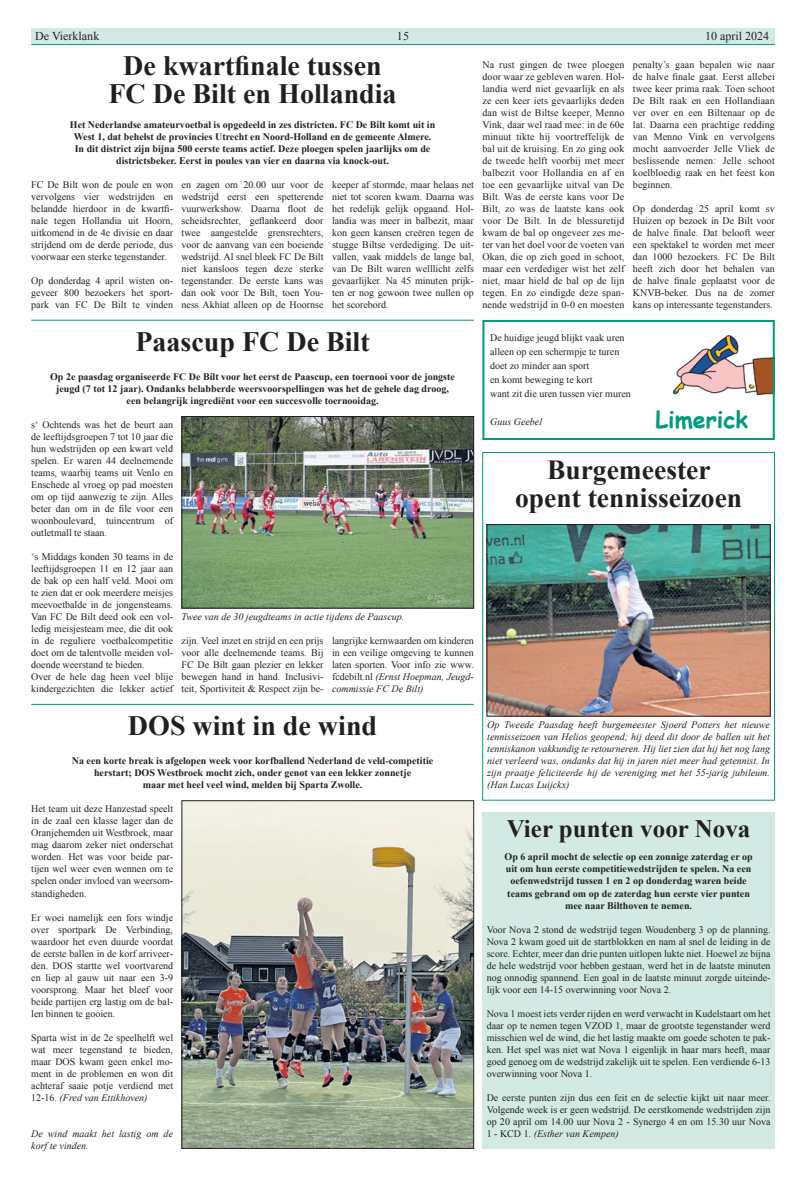
<style>
.page{position:relative;width:806px;height:1177px;background:#fff}
.page>*{position:absolute;margin:0;border:0;box-sizing:border-box;transform-origin:0 0}
.t1{font:700 28px/28px "Times New Roman";color:#231f20;text-align:center}
.t2{font:700 27.5px/28px "Times New Roman";color:#231f20;text-align:center}
.t3{font:700 25px "Times New Roman";color:#231f20}
.t4{font:700 23.2px "Comic Sans MS";color:#009b7a}
.t5{font:12px "Times New Roman";color:#231f20}
.t6{font:10px/12px "Times New Roman";color:#231f20;text-align:justify}
.t7{font:700 10px/12px "Times New Roman";color:#231f20;text-align:center}
.t8{font:italic 10px/12px "Times New Roman";color:#231f20}
.s1{font-style:italic}
</style>
<div class="page">
<div style="left:31px;top:28px;width:743px;height:16px;background:#d3eae4"></div>
<hr style="left:31px;top:44px;width:743px;height:1px;background:#009b7a">
<img style="left:183px;top:418px;width:288px;height:188px">
<div style="left:181px;top:416px;width:292px;height:192px;border:1px solid #231f20"></div>
<div style="left:482px;top:812px;width:292px;height:336px;background:#d3eae4"></div>
<img style="left:183px;top:802px;width:288px;height:344px">
<div style="left:181px;top:800px;width:292px;height:348px;border:1px solid #231f20"></div>
<div style="left:482px;top:452px;width:292px;height:348px;border:1px solid #009b7a"></div>
<img style="left:488px;top:526px;width:280px;height:188px">
<div style="left:486px;top:524px;width:284px;height:192px;border:1px solid #231f20"></div>
<hr style="left:31px;top:704px;width:442px;height:1px;background:#009b7a">
<hr style="left:31px;top:320px;width:442px;height:1px;background:#009b7a">
<img style="left:673px;top:336px;width:98px;height:59px">
<div style="left:482px;top:320px;width:292px;height:120px;border:2px solid #009b7a"></div>
<p class="t5" style="left:35px;top:28px;width:66px">De Vierklank</p>
<p class="t5" style="left:397px;top:28px;width:13px">15</p>
<p class="t5" style="left:704px;top:28px;width:65px">10 april 2024</p>
<h1 class="t1" style="left:108px;top:51px;width:289px">De kwartfinale tussen<br>FC De Bilt en Hollandia</h1>
<p class="t7" style="left:70px;top:118px;width:366px">Het Nederlandse amateurvoetbal is opgedeeld in zes districten. FC De Bilt komt uit in West 1, dat behelst de provincies Utrecht en Noord-Holland en de gemeente Almere.<br>In dit district zijn bijna 500 eerste teams actief. Deze ploegen spelen jaarlijks om de districtsbeker. Eerst in poules van vier en daarna via knock-out.</p>
<p class="t6" style="left:31px;top:179px;width:143px">FC De Bilt won de poule en won vervolgens vier wedstrijden en belandde hierdoor in de kwartfi&shy;nale tegen Hollandia uit Hoorn, uitkomend in de 4e divisie en daar strijdend om de derde periode, dus voorwaar een sterke tegenstander.</p>
<p class="t6" style="left:31px;top:275px;width:143px">Op donderdag 4 april wisten on&shy;geveer 800 bezoekers het sport&shy;park van FC De Bilt te vinden</p>
<p class="t6" style="left:482px;top:59px;width:143px">Na rust gingen de twee ploegen door waar ze gebleven waren. Hol&shy;landia werd niet gevaarlijk en als ze een keer iets gevaarlijks deden dan wist de Biltse keeper, Menno Vink, daar wel raad mee: in de 60e minuut tikte hij voortreffelijk de bal uit de kruising. En zo ging ook de tweede helft voorbij met meer balbezit voor Hollandia en af en toe een gevaarlijke uitval van De Bilt. Was de eerste kans voor De Bilt, zo was de laatste kans ook voor De Bilt. In de blessuretijd kwam de bal op ongeveer zes me&shy;ter van het doel voor de voeten van Okan, die op zich goed in schoot, maar een verdediger wist het zelf niet, maar hield de bal op de lijn tegen. En zo eindigde deze span&shy;nende wedstrijd in 0-0 en moesten</p>
<p class="t6" style="left:632px;top:59px;width:143px">penalty’s gaan bepalen wie naar de halve finale gaat. Eerst allebei twee keer prima raak. Toen schoot De Bilt raak en een Hollandiaan ver over en een Biltenaar op de lat. Daarna een prachtige redding van Menno Vink en vervolgens mocht aanvoerder Jelle Vliek de beslissende nemen: Jelle schoot koelbloedig raak en het feest kon beginnen.</p>
<p class="t6" style="left:181px;top:179px;width:143px">en zagen om 20.00 uur voor de wedstrijd eerst een spetterende vuurwerkshow. Daarna floot de scheidsrechter, geflankeerd door twee aangestelde grensrechters, voor de aanvang van een boeiende wedstrijd. Al snel bleek FC De Bilt niet kansloos tegen deze sterke tegenstander. De eerste kans was dan ook voor De Bilt, toen You&shy;ness Akhiat alleen op de Hoornse</p>
<p class="t6" style="left:332px;top:179px;width:143px">keeper af stormde, maar helaas net niet tot scoren kwam. Daarna was het redelijk gelijk opgaand. Hol&shy;landia was meer in balbezit, maar kon geen kansen creëren tegen de stugge Biltse verdediging. De uit&shy;vallen, vaak middels de lange bal, van De Bilt waren welllicht zelfs gevaarlijker. Na 45 minuten prijk&shy;ten er nog gewoon twee nullen op het scorebord.</p>
<p class="t6" style="left:632px;top:203px;width:143px">Op donderdag 25 april komt sv Huizen op bezoek in De Bilt voor de halve finale. Dat belooft weer een spektakel te worden met meer dan 1000 bezoekers. FC De Bilt heeft zich door het behalen van de halve finale geplaatst voor de KNVB-beker. Dus na de zomer kans op interessante tegenstanders.</p>
<h1 class="t1" style="left:135px;top:327px;width:236px">Paascup FC De Bilt</h1>
<p class="t7" style="left:50px;top:370px;width:406px">Op 2e paasdag organiseerde FC De Bilt voor het eerst de Paascup, een toernooi voor de jongste jeugd (7 tot 12 jaar). Ondanks belabberde weersvoorspellingen was het de gehele dag droog, een belangrijk ingrediënt voor een succesvolle toernooidag.</p>
<p class="t6" style="left:31px;top:419px;width:143px">s‘ Ochtends was het de beurt aan de leeftijdsgroepen 7 tot 10 jaar die hun wedstrijden op een kwart veld spelen. Er waren 44 deelnemende teams, waarbij teams uit Venlo en Enschede al vroeg op pad moesten om op tijd aanwezig te zijn. Alles beter dan om in de file voor een woonboulevard, tuincentrum of outletmall te staan.</p>
<p class="t6" style="left:31px;top:551px;width:143px;text-align:left">‘s Middags konden 30 teams in de leeftijdsgroepen 11 en 12 jaar aan de bak op een half veld. Mooi om te zien dat er ook meerdere meisjes meevoetbalde in de jongensteams.<br>Van FC De Bilt deed ook een vol&shy;ledig meisjesteam mee, die dit ook in de reguliere voetbalcompetitie doet om de talentvolle meiden vol&shy;doende weerstand te bieden.<br>Over de hele dag heen veel blije kindergezichten die lekker actief</p>
<p class="t8" style="left:181px;top:610px;width:224px">Twee van de 30 jeugdteams in actie tijdens de Paascup.</p>
<p class="t6" style="left:181px;top:635px;width:143px">zijn. Veel inzet en strijd en een prijs voor alle deelnemende teams. Bij FC De Bilt gaan plezier en lekker bewegen hand in hand. Inclusivi&shy;teit, Sportiviteit &amp; Respect zijn be-</p>
<p class="t6" style="left:332px;top:635px;width:143px">langrijke kernwaarden om kinderen in een veilige omgeving te kunnen laten sporten. Voor info zie www. fcdebilt.nl <span class="s1">(Ernst Hoepman, Jeugd&shy;commissie FC De Bilt)</span></p>
<h1 class="t1" style="left:128px;top:711px;width:250px">DOS wint in de wind</h1>
<p class="t7" style="left:72px;top:754px;width:362px">Na een korte break is afgelopen week voor korfballend Nederland de veld-competitie herstart; DOS Westbroek mocht zich, onder genot van een lekker zonnetje<br>maar met heel veel wind, melden bij Sparta Zwolle.</p>
<p class="t6" style="left:31px;top:803px;width:143px">Het team uit deze Hanzestad speelt in de zaal een klasse lager dan de Oranjehemden uit Westbroek, maar mag daarom zeker niet onderschat worden. Het was voor beide par&shy;tijen wel weer even wennen om te spelen onder invloed van weersom&shy;standigheden.</p>
<p class="t6" style="left:31px;top:911px;width:143px">Er woei namelijk een fors windje over sportpark De Verbinding, waardoor het even duurde voordat de eerste ballen in de korf arriveer&shy;den. DOS startte wel voortvarend en liep al gauw uit naar een 3-9 voorsprong. Maar het bleef voor beide partijen erg lastig om de bal&shy;len binnen te gooien.</p>
<p class="t6" style="left:31px;top:1031px;width:143px">Sparta wist in de 2e speelhelft wel wat meer tegenstand te bieden, maar DOS kwam geen enkel mo&shy;ment in de problemen en won dit achteraf saaie potje verdiend met 12-16. <span class="s1">(Fred van Ettikhoven)</span></p>
<p class="t8" style="left:31px;top:1126px;width:143px">De wind maakt het lastig om de korf te vinden.</p>
<p class="t6" style="left:490px;top:331px;width:142px;line-height:14px;text-align:left">De huidige jeugd blijkt vaak uren alleen op een schermpje te turen doet zo minder aan sport<br>en komt beweging te kort<br>want zit die uren tussen vier muren</p>
<p class="t8" style="left:490px;top:416px;width:53px">Guus Geebel</p>
<h3 class="t4" style="left:655px;top:402px;width:94px">Limerick</h3>
<h2 class="t2" style="left:514px;top:455px;width:228px">Burgemeester opent tennisseizoen</h2>
<p class="t8" style="left:487px;top:718px;width:284px;text-align:justify">Op Tweede Paasdag heeft burgemeester Sjoerd Potters het nieuwe tennisseizoen van Helios geopend; hij deed dit door de ballen uit het tenniskanon vakkundig te retourneren. Hij liet zien dat hij het nog lang niet verleerd was, ondanks dat hij in jaren niet meer had getennist. In zijn praatje feliciteerde hij de vereniging met het 55-jarig jubileum. (Han Lucas Luijckx)</p>
<h3 class="t3" style="left:506px;top:811px;width:245px">Vier punten voor Nova</h3>
<p class="t7" style="left:504px;top:850px;width:249px">Op 6 april mocht de selectie op een zonnige zaterdag er op uit om hun eerste competitiewedstrijden te spelen. Na een oefenwedstrijd tussen 1 en 2 op donderdag waren beide teams gebrand om op de zaterdag hun eerste vier punten mee naar Bilthoven te nemen.</p>
<p class="t6" style="left:486px;top:923px;width:285px">Voor Nova 2 stond de wedstrijd tegen Woudenberg 3 op de planning.<br>Nova 2 kwam goed uit de startblokken en nam al snel de leiding in de score. Echter, meer dan drie punten uitlopen lukte niet. Hoewel ze bijna de hele wedstrijd voor hebben gestaan, werd het in de laatste minuten nog onnodig spannend. Een goal in de laatste minuut zorgde uiteinde&shy;lijk voor een 14-15 overwinning voor Nova 2.</p>
<p class="t6" style="left:486px;top:1007px;width:285px">Nova 1 moest iets verder rijden en werd verwacht in Kudelstaart om het daar op te nemen tegen VZOD 1, maar de grootste tegenstander werd misschien wel de wind, die het lastig maakte om goede schoten te pak&shy;ken. Het spel was niet wat Nova 1 eigenlijk in haar mars heeft, maar goed genoeg om de wedstrijd zakelijk uit te spelen. Een verdiende 6-13 overwinning voor Nova 1.</p>
<p class="t6" style="left:486px;top:1091px;width:285px">De eerste punten zijn dus een feit en de selectie kijkt uit naar meer.<br>Volgende week is er geen wedstrijd. De eerstkomende wedstrijden zijn op 20 april om 14.00 uur Nova 2 - Synergo 4 en om 15.30 uur Nova 1 - KCD 1. <span class="s1">(Esther van Kempen)</span></p>
</div>
